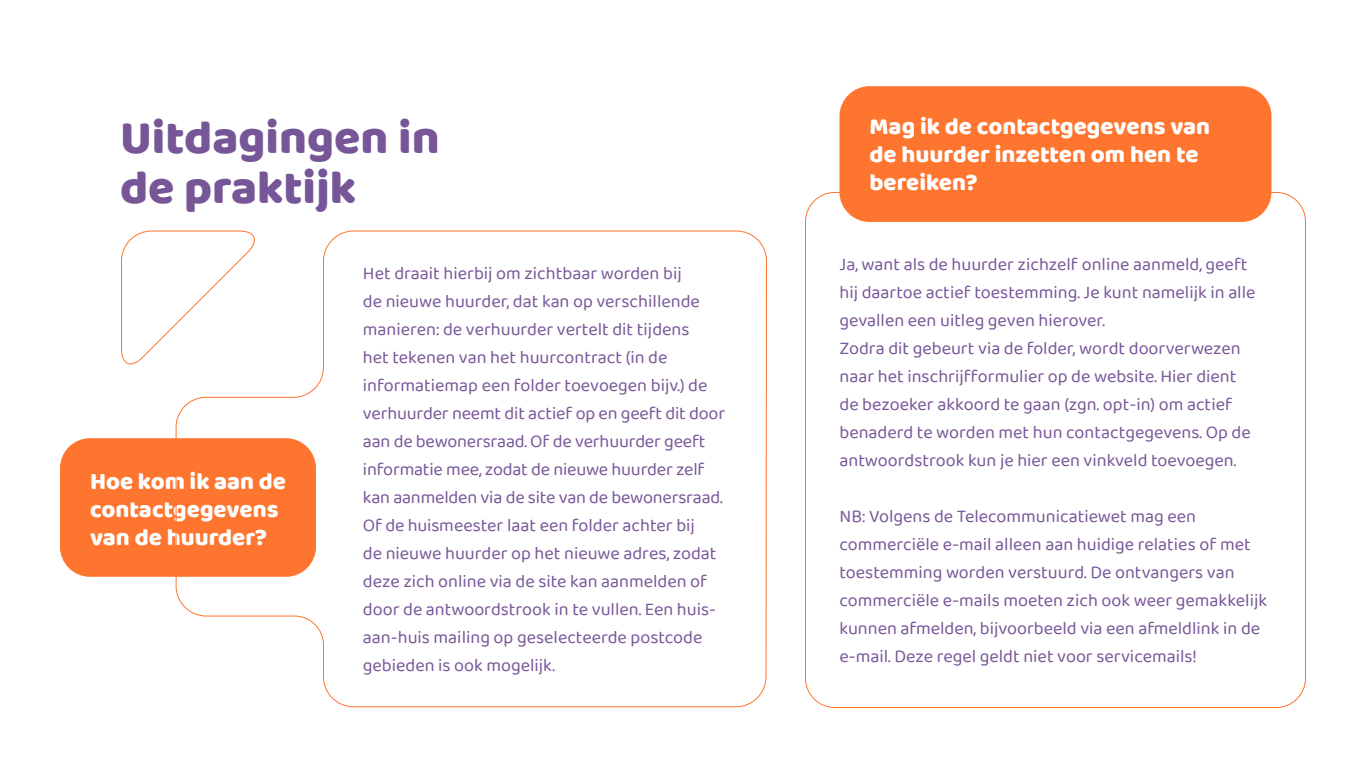
<style>
.page{position:relative;width:1366px;height:768px;background:#fff}
.page>*{position:absolute;margin:0;border:0;box-sizing:border-box;transform-origin:0 0}
.t1{font:800 48px/49.8px "Baloo Da 2";color:#775698}
.t2{font:800 24px/28px "Baloo Da 2";color:#fff}
.t3{font:18px/28px "Baloo Da 2";color:#775698}
</style>
<div class="page">
<div style="left:60px;top:438px;width:256px;height:139px;background:#fe752f;border-radius:30px"></div>
<div style="left:840px;top:86px;width:432px;height:136px;background:#fe752f;border-radius:30px"></div>
<svg style="left:121px;top:230px;width:54px;height:135px"></svg>
<svg style="left:175px;top:230px;width:592px;height:478px"></svg>
<h1 class="t1" style="left:120px;top:111px;width:321px">Uitdagingen in de praktijk</h1>
<h2 class="t2" style="left:90px;top:466px;width:198px">Hoe kom ik aan de contactgegevens van de huurder?</h2>
<p class="t3" style="left:363px;top:259px;width:364px">Het draait hierbij om zichtbaar worden bij<br>de nieuwe huurder, dat kan op verschillende manieren: de verhuurder vertelt dit tijdens<br>het tekenen van het huurcontract (in de informatiemap een folder toevoegen bijv.) de verhuurder neemt dit actief op en geeft dit door aan de bewonersraad. Of de verhuurder geeft informatie mee, zodat de nieuwe huurder zelf kan aanmelden via de site van de bewonersraad.<br>Of de huismeester laat een folder achter bij<br>de nieuwe huurder op het nieuwe adres, zodat deze zich online via de site kan aanmelden of door de antwoordstrook in te vullen. Een huis&shy;aan-huis mailing op geselecteerde postcode gebieden is ook mogelijk.</p>
<h2 class="t2" style="left:869px;top:112px;width:342px">Mag ik de contactgegevens van de huurder inzetten om hen te bereiken?</h2>
<p class="t3" style="left:840px;top:250px;width:418px">Ja, want als de huurder zichzelf online aanmeld, geeft hij daartoe actief toestemming. Je kunt namelijk in alle gevallen een uitleg geven hierover.<br>Zodra dit gebeurt via de folder, wordt doorverwezen naar het inschrijfformulier op de website. Hier dient de bezoeker akkoord te gaan (zgn. opt-in) om actief benaderd te worden met hun contactgegevens. Op de antwoordstrook kun je hier een vinkveld toevoegen.</p>
<p class="t3" style="left:840px;top:502px;width:429px">NB: Volgens de Telecommunicatiewet mag een commerciële e-mail alleen aan huidige relaties of met toestemming worden verstuurd. De ontvangers van commerciële e-mails moeten zich ook weer gemakkelijk kunnen afmelden, bijvoorbeeld via een afmeldlink in de e-mail. Deze regel geldt niet voor servicemails!</p>
</div>
